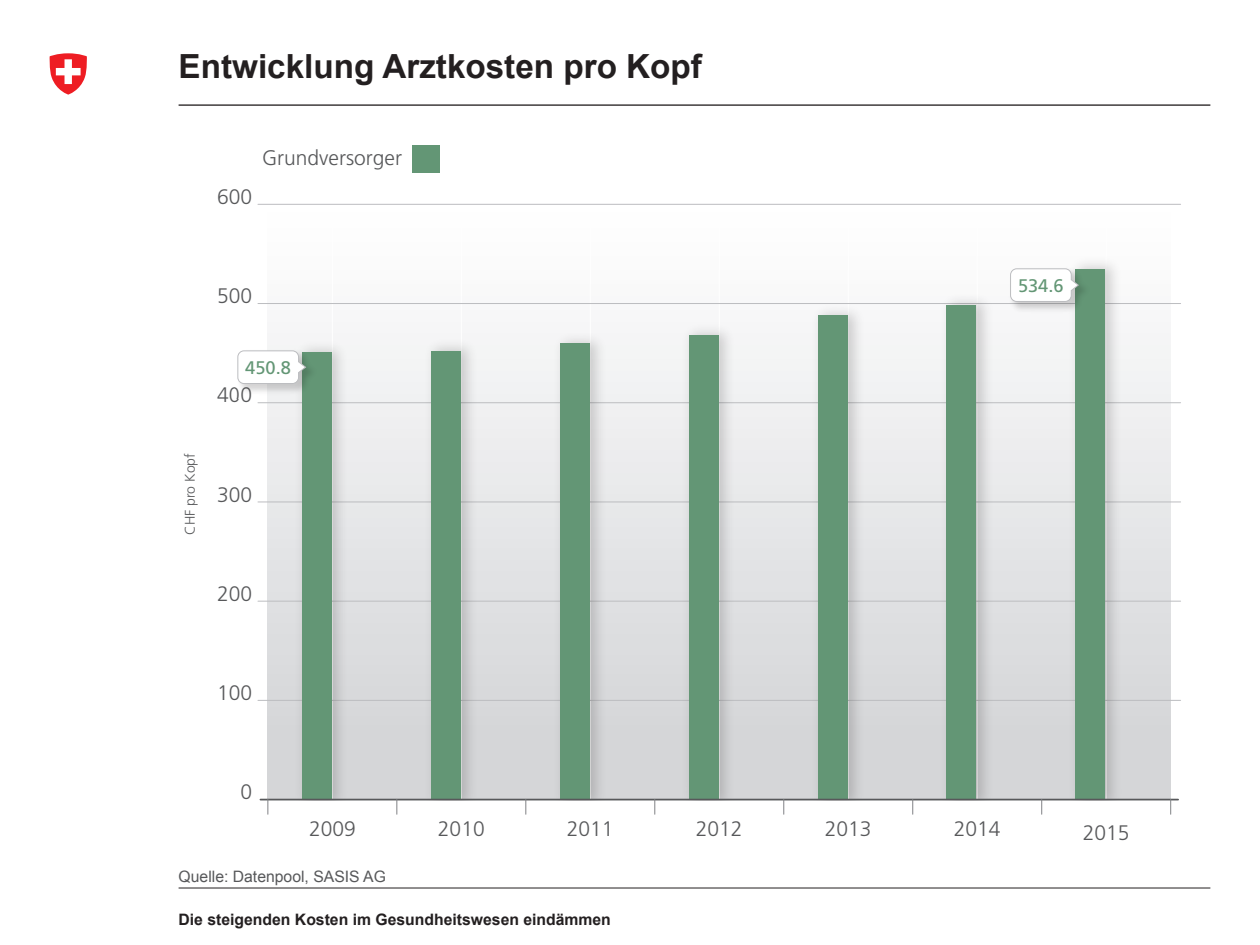
<style>
.page{position:relative;width:1260px;height:945px;background:#fff}
.page>*{position:absolute;margin:0;border:0;box-sizing:border-box;transform-origin:0 0}
.t1{font:700 33.25px "Arial";color:#231f20}
.t2{font:300 21px "Frutiger";color:#57585a}
.t3{font:18.2px "Frutiger";color:#639675}
.t4{font:700 15.75px "Arial";color:#231f20}
.t5{font:15.75px "Arial";color:#57585a}
.t6{font:300 14px "Frutiger";color:#57585a}
</style>
<div class="page">
<svg style="left:49px;top:53px;width:38px;height:42px"></svg>
<hr style="left:179px;top:888px;width:1031px;height:1px;background:#231f20">
<hr style="left:179px;top:104px;width:1031px;height:2px;background:#231f20">
<div style="left:268px;top:204px;width:903px;height:596px;background:linear-gradient(to bottom,#fff,#d0d1d4)"></div>
<hr style="left:332px;top:204px;width:1px;height:596px;background:#fff">
<hr style="left:461px;top:204px;width:1px;height:596px;background:#fff">
<hr style="left:590px;top:204px;width:1px;height:596px;background:#fff">
<hr style="left:719px;top:204px;width:1px;height:596px;background:#fff">
<hr style="left:848px;top:204px;width:1px;height:596px;background:#fff">
<hr style="left:977px;top:204px;width:1px;height:596px;background:#fff">
<hr style="left:1106px;top:204px;width:1px;height:596px;background:#fff">
<hr style="left:258px;top:700px;width:923px;height:1px;background:#bcbdc0">
<hr style="left:258px;top:601px;width:923px;height:1px;background:#bcbdc0">
<hr style="left:258px;top:502px;width:923px;height:1px;background:#bcbdc0">
<hr style="left:258px;top:402px;width:923px;height:1px;background:#bcbdc0">
<hr style="left:258px;top:303px;width:923px;height:1px;background:#bcbdc0">
<hr style="left:258px;top:204px;width:923px;height:1px;background:#bcbdc0">
<img style="left:292px;top:336px;width:63px;height:465px">
<div style="left:302px;top:352px;width:29px;height:448px;background:#639675"></div>
<img style="left:419px;top:336px;width:63px;height:465px">
<div style="left:431px;top:351px;width:29px;height:449px;background:#639675"></div>
<img style="left:549px;top:327px;width:63px;height:474px">
<div style="left:560px;top:343px;width:29px;height:457px;background:#639675"></div>
<img style="left:678px;top:320px;width:63px;height:481px">
<div style="left:689px;top:335px;width:29px;height:465px;background:#639675"></div>
<img style="left:806px;top:299px;width:63px;height:502px">
<div style="left:818px;top:315px;width:29px;height:485px;background:#639675"></div>
<img style="left:936px;top:289px;width:63px;height:512px">
<div style="left:947px;top:305px;width:29px;height:495px;background:#639675"></div>
<img style="left:1065px;top:254px;width:63px;height:547px">
<div style="left:1076px;top:269px;width:29px;height:531px;background:#639675"></div>
<hr style="left:260px;top:799px;width:918px;height:1px;background:#57585a">
<svg style="left:268px;top:799px;width:1px;height:15px"></svg>
<svg style="left:397px;top:799px;width:1px;height:15px"></svg>
<svg style="left:526px;top:799px;width:1px;height:15px"></svg>
<svg style="left:655px;top:800px;width:1px;height:14px"></svg>
<svg style="left:783px;top:799px;width:1px;height:15px"></svg>
<svg style="left:912px;top:799px;width:1px;height:15px"></svg>
<svg style="left:1041px;top:799px;width:1px;height:15px"></svg>
<svg style="left:1170px;top:799px;width:1px;height:15px"></svg>
<img style="left:1008px;top:266px;width:86px;height:50px">
<svg style="left:1010px;top:268px;width:69px;height:34px"></svg>
<img style="left:241px;top:348px;width:80px;height:50px">
<svg style="left:237px;top:350px;width:69px;height:34px"></svg>
<div style="left:412px;top:145px;width:27px;height:28px;background:#639675"></div>
<h1 class="t1" style="left:179px;top:44px;width:525px">Entwicklung Arztkosten pro Kopf</h1>
<p class="t2" style="left:217px;top:185px;width:37px">600</p>
<p class="t2" style="left:262px;top:146px;width:142px">Grundversorger</p>
<p class="t2" style="left:217px;top:284px;width:37px">500</p>
<p class="t3" style="left:245px;top:357px;width:47px">450.8</p>
<p class="t2" style="left:217px;top:383px;width:37px">400</p>
<p class="t6" style="left:182px;top:535px;width:83px;rotate:-90deg">CHF pro Kopf</p>
<p class="t2" style="left:217px;top:483px;width:37px">300</p>
<p class="t2" style="left:217px;top:582px;width:37px">200</p>
<p class="t3" style="left:1018px;top:275px;width:47px">534.6</p>
<p class="t2" style="left:217px;top:681px;width:37px">100</p>
<p class="t2" style="left:240px;top:780px;width:13px">0</p>
<p class="t2" style="left:309px;top:817px;width:48px">2009</p>
<p class="t2" style="left:438px;top:817px;width:48px">2010</p>
<p class="t2" style="left:567px;top:817px;width:48px">2011</p>
<p class="t2" style="left:696px;top:817px;width:48px">2012</p>
<p class="t2" style="left:825px;top:817px;width:48px">2013</p>
<p class="t2" style="left:954px;top:817px;width:48px">2014</p>
<p class="t2" style="left:1083px;top:821px;width:48px">2015</p>
<p class="t5" style="left:179px;top:866px;width:209px">Quelle: Datenpool, SASIS AG</p>
<p class="t4" style="left:179px;top:909px;width:434px">Die steigenden Kosten im Gesundheitswesen eindämmen</p>
</div>
